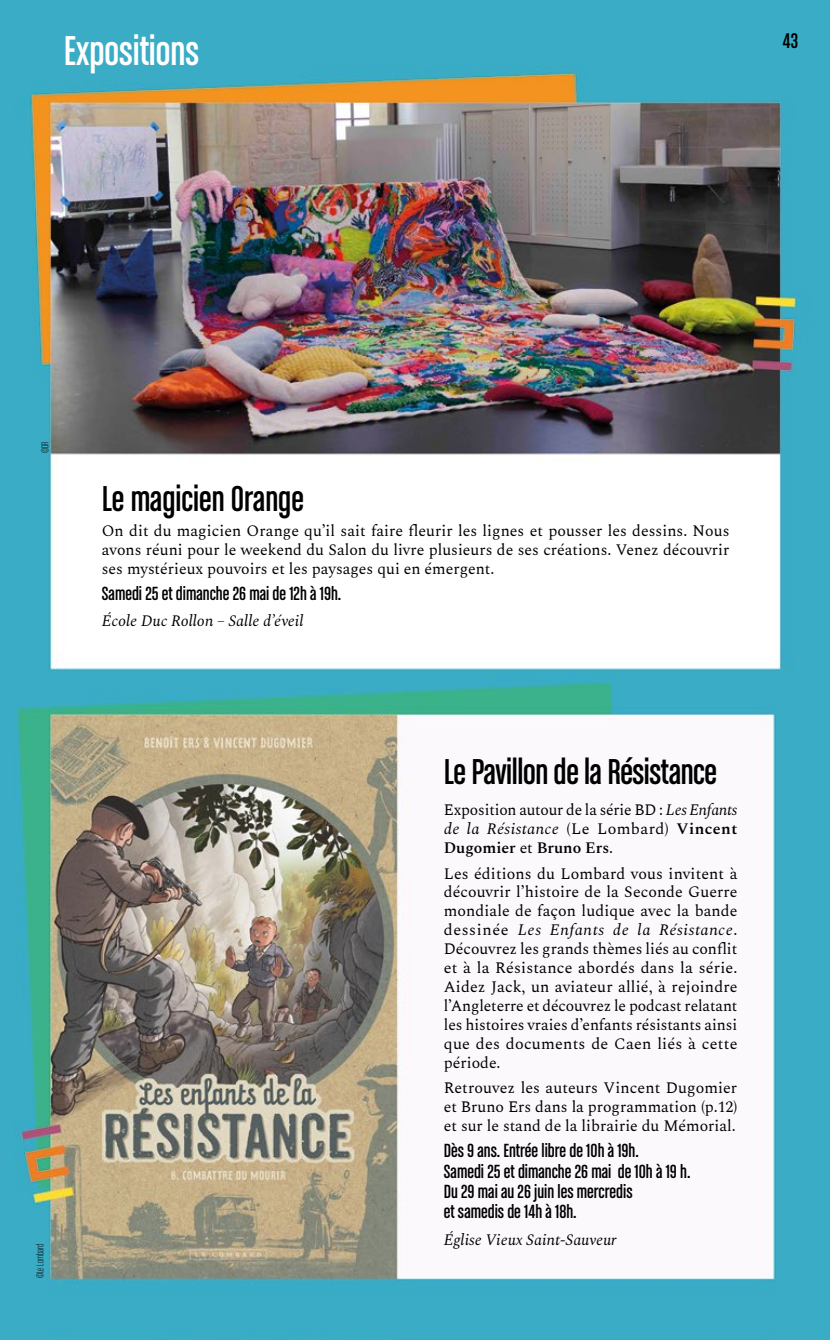
<style>
.page{position:relative;width:830px;height:1340px;background:#fff}
.page>*{position:absolute;margin:0;border:0;box-sizing:border-box;transform-origin:0 0}
.t1{font:44.32px "Chalet Comprime Cologne Sixty";color:#fff}
.t2{font:38.25px "Chalet Comprime Cologne Sixty";letter-spacing:-.01em;color:#000}
.t3{font:22.5px "Chalet Comprime Cologne Sixty";color:#000}
.t4{font:20.25px/20.2px "Chalet Comprime Cologne Sixty";color:#000}
.t5{font:15.75px/18.9px "Spectral";color:#000;text-align:justify}
.t6{font:italic 15.75px "Spectral";color:#000}
.t7{font:10.58px "Chalet Comprime Milan Sixty";color:#000}
.s1{font-style:italic}
.s2{font-weight:600}
</style>
<div class="page">
<img style="left:0;top:0;width:829px;height:1339px">
<h1 class="t1" style="left:64px;top:26px;width:136px">Expositions</h1>
<h3 class="t3" style="left:782px;top:28px;width:17px">43</h3>
<p class="t7" style="left:39px;top:453px;width:13px;rotate:-90deg">©DR</p>
<p class="t7" style="left:34px;top:1278px;width:36px;rotate:-90deg">©Le Lombard</p>
<h2 class="t2" style="left:102px;top:477px;width:203px">Le magicien Orange</h2>
<p class="t5" style="left:102px;top:520px;width:629px">On dit du magicien Orange qu’il sait faire fleurir les lignes et pousser les dessins. Nous avons réuni pour le weekend du Salon du livre plusieurs de ses créations. Venez découvrir ses mystérieux pouvoirs et les paysages qui en émergent.</p>
<p class="t4" style="left:102px;top:583px;width:241px">Samedi 25 et dimanche 26 mai de 12h à 19h.</p>
<p class="t6" style="left:102px;top:609px;width:203px">École Duc Rollon – Salle d’éveil</p>
<h2 class="t2" style="left:443px;top:750px;width:275px">Le Pavillon de la Résistance</h2>
<p class="t5" style="left:443px;top:799px;width:295px">Exposition autour de la série BD : <span class="s1">Les Enfants de la Résistance</span> (Le Lombard) <span class="s2">Vincent Dugomier</span> et <span class="s2">Bruno Ers</span>.</p>
<p class="t5" style="left:443px;top:862px;width:295px">Les éditions du Lombard vous invitent à découvrir l’histoire de la Seconde Guerre mondiale de façon ludique avec la bande dessinée <span class="s1">Les Enfants de la Résistance</span>.<br>Découvrez les grands thèmes liés au conflit et à la Résistance abordés dans la série.<br>Aidez Jack, un aviateur allié, à rejoindre l’Angleterre et découvrez le podcast relatant les histoires vraies d’enfants résistants ainsi que des documents de Caen liés à cette période.</p>
<p class="t5" style="left:443px;top:1077px;width:295px">Retrouvez les auteurs Vincent Dugomier et Bruno Ers dans la programmation (p.12) et sur le stand de la librairie du Mémorial.</p>
<p class="t4" style="left:443px;top:1140px;width:248px">Dès 9 ans. Entrée libre de 10h à 19h.<br>Samedi 25 et dimanche 26 mai de 10h à 19 h.<br>Du 29 mai au 26 juin les mercredis<br>et samedis de 14h à 18h.</p>
<p class="t6" style="left:443px;top:1228px;width:174px">Église Vieux Saint-Sauveur</p>
</div>
